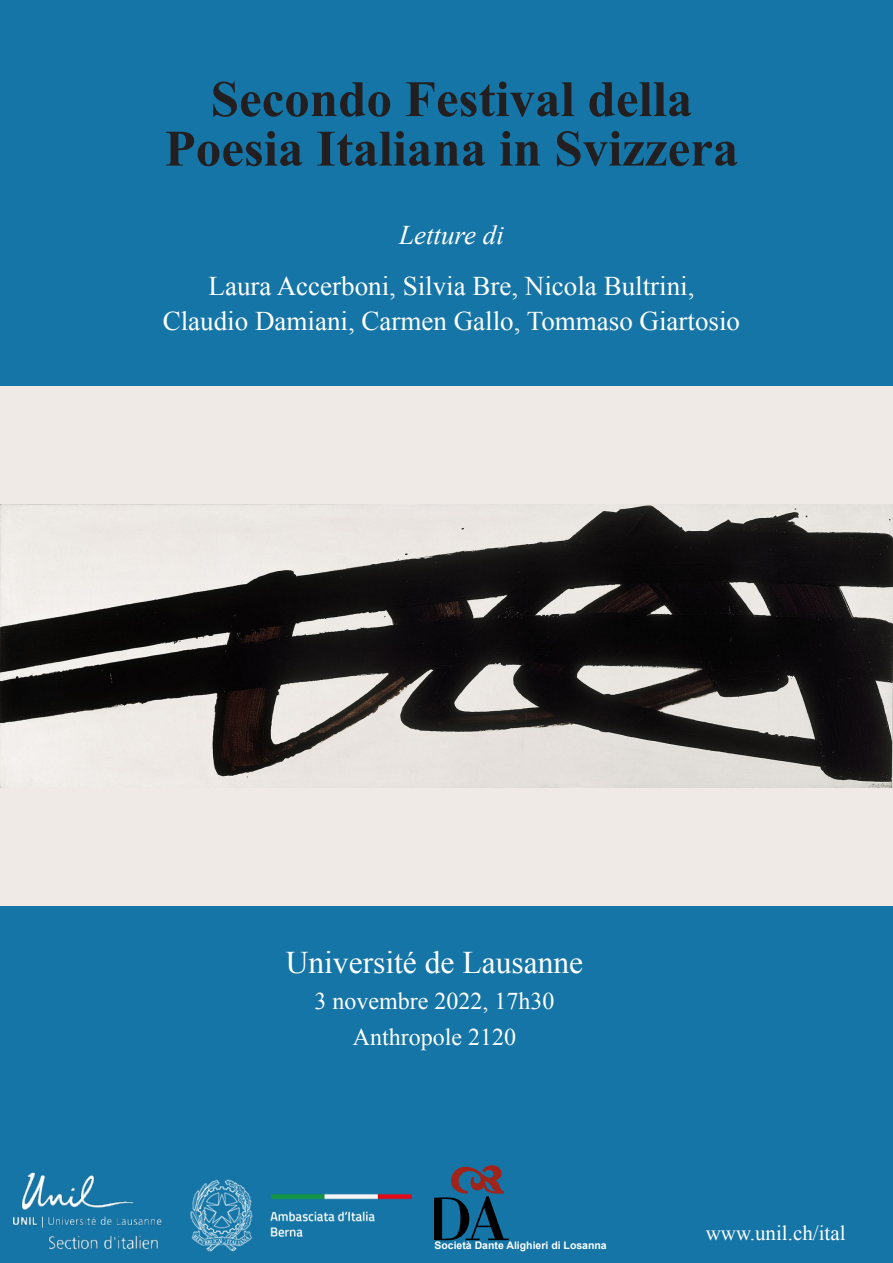
<style>
.page{position:relative;width:893px;height:1263px;background:#1475a6}
.page>*{position:absolute;margin:0;border:0;box-sizing:border-box;transform-origin:0 0}
.t1{font:700 51px "Times New Roman";color:#231f20}
.t2{font:31.5px "Times New Roman";color:#fff}
.t3{font:27px "Times New Roman";color:#fff}
.t4{font:italic 27px "Times New Roman";color:#fff}
.t5{font:24px "Times New Roman";color:#fff}
.t6{font:21px "Times New Roman";color:#fff}
.t7{font:700 10.5px "Arial";color:#fff}
</style>
<div class="page">
<img style="left:14px;top:1172px;width:149px;height:86px">
<img style="left:0;top:504px;width:893px;height:284px">
<div style="left:0;top:386px;width:893px;height:118px;background:#efeae6"></div>
<div style="left:0;top:788px;width:893px;height:118px;background:#efeae6"></div>
<svg style="left:434px;top:1164px;width:75px;height:76px;background:#225272"></svg>
<img style="left:190px;top:1176px;width:222px;height:77px">
<p class="t1" style="left:211px;top:64px;width:483px">Secondo Festival della</p>
<p class="t1" style="left:165px;top:113px;width:575px">Poesia Italiana in Svizzera</p>
<p class="t4" style="left:399px;top:216px;width:106px">Letture di</p>
<p class="t3" style="left:208px;top:268px;width:487px">Laura Accerboni, Silvia Bre, Nicola Bultrini,</p>
<p class="t3" style="left:163px;top:302px;width:579px">Claudio Damiani, Carmen Gallo, Tommaso Giartosio</p>
<p class="t2" style="left:286px;top:941px;width:299px">Université de Lausanne</p>
<p class="t5" style="left:314px;top:984px;width:241px">3 novembre 2022, 17h30</p>
<p class="t5" style="left:353px;top:1020px;width:165px">Anthropole 2120</p>
<p class="t7" style="left:434px;top:1239px;width:174px">Società Dante Alighieri di Losanna</p>
<p class="t6" style="left:706px;top:1219px;width:141px">www.unil.ch/ital</p>
</div>
